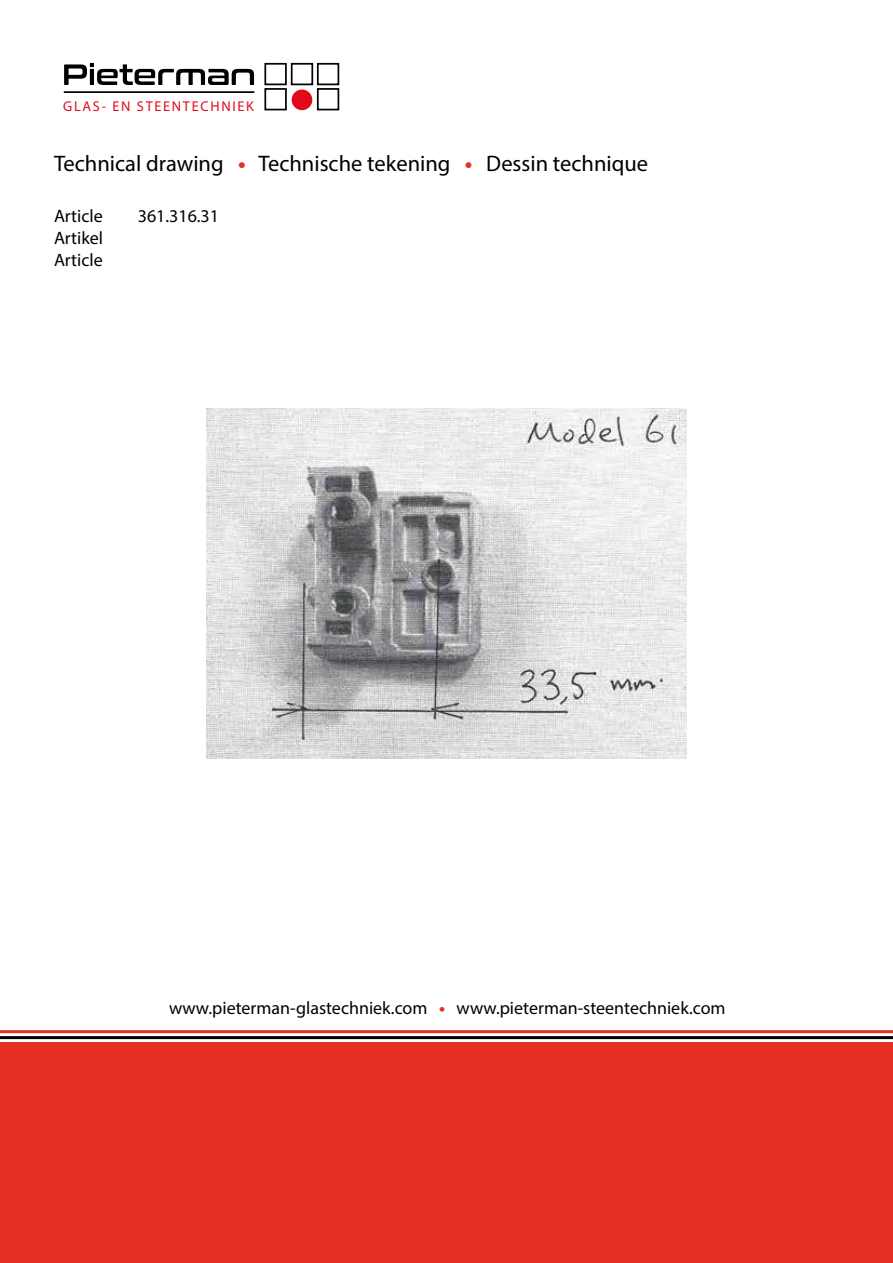
<style>
.page{position:relative;width:893px;height:1263px;background:#fff}
.page>*{position:absolute;margin:0;border:0;box-sizing:border-box;transform-origin:0 0}
.t1{font:22.5px "Myriad Pro";color:#000}
.t2{font:18px/21.6px "Myriad Pro";color:#000;text-align:justify}
.t3{font:14.25px "Myriad Pro";letter-spacing:.12em;color:#e10a1b}
.s1{font-weight:700;color:#e63027}
</style>
<div class="page">
<div style="left:0;top:1042px;width:893px;height:221px;background:#e63027"></div>
<hr style="left:0;top:1036px;width:893px;height:3px;background:#000">
<hr style="left:0;top:1030px;width:893px;height:3px;background:#e63027">
<svg style="left:64px;top:63px;width:190px;height:22px"></svg>
<hr style="left:64px;top:91px;width:190px;height:2px;background:#010202">
<div style="left:264px;top:63px;width:23px;height:22px;border:2px solid #010202"></div>
<div style="left:291px;top:63px;width:22px;height:22px;border:2px solid #010202"></div>
<div style="left:317px;top:63px;width:22px;height:22px;border:2px solid #010202"></div>
<div style="left:317px;top:88px;width:22px;height:22px;border:2px solid #010202"></div>
<div style="left:264px;top:88px;width:23px;height:22px;border:2px solid #010202"></div>
<div style="left:292px;top:90px;width:20px;height:20px;background:#e10a1b;border-radius:50%"></div>
<img style="left:206px;top:409px;width:481px;height:349px">
<p class="t3" style="left:63px;top:97px;width:192px">GLAS- EN STEENTECHNIEK</p>
<p class="t1" style="left:54px;top:150px;width:596px">Technical drawing <span class="s1">•</span> Technische tekening <span class="s1">•</span> Dessin technique</p>
<p class="t2" style="left:54px;top:205px;width:51px">Article Artikel Article</p>
<p class="t2" style="left:138px;top:205px;width:83px">361.316.31</p>
<p class="t2" style="left:169px;top:996px;width:558px">www.pieterman-glastechniek.com <span class="s1">•</span> www.pieterman-steentechniek.com</p>
</div>
